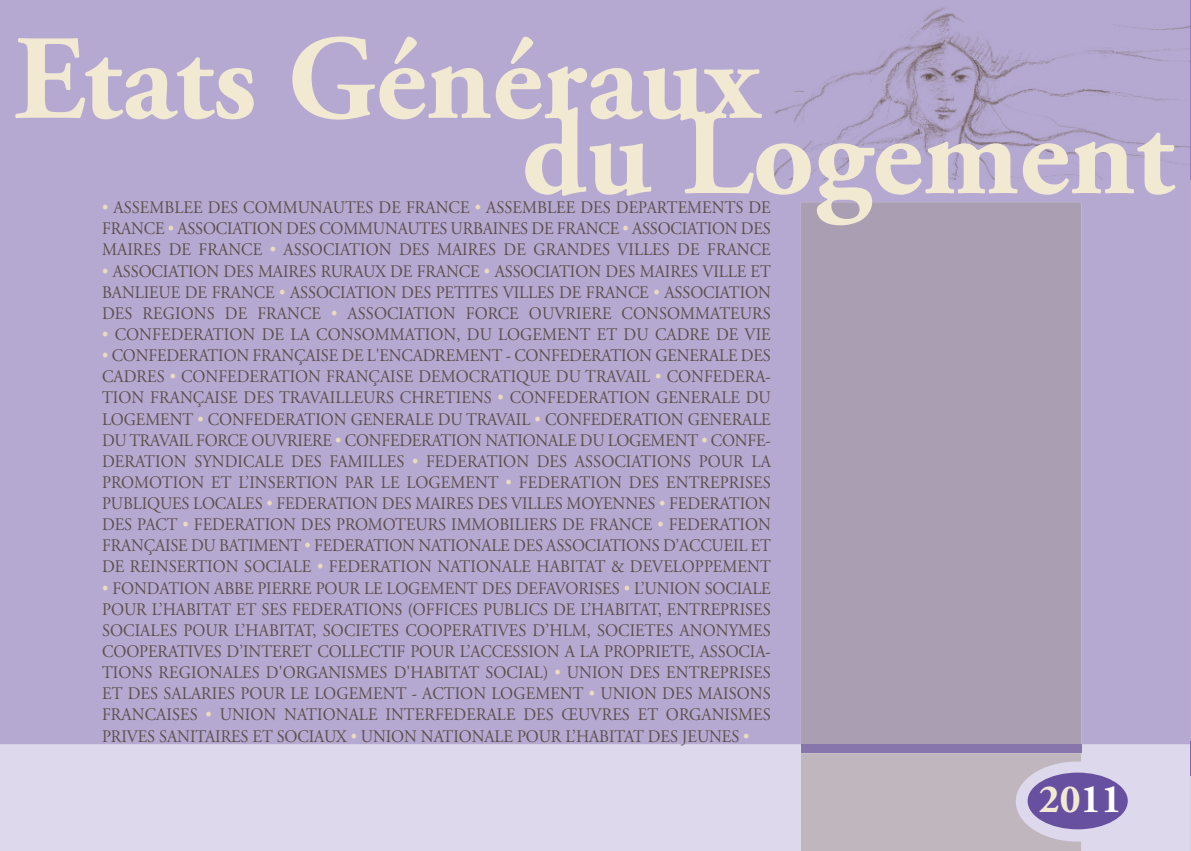
<style>
.page{position:relative;width:1191px;height:851px;background:#fff}
.page>*{position:absolute;margin:0;border:0;box-sizing:border-box;transform-origin:0 0}
.t1{font:700 120px "Adobe Garamond";color:#f2e9d3}
.t2{font:700 40px "Adobe Garamond";color:#f2e9d3}
.t3{font:17.6px/21.2px "Adobe Garamond";letter-spacing:.005em;color:#5d4f4b;text-align:justify;scale:.93 1}
.s1{color:#eadcbc}
.s2{color:#fff}
</style>
<div class="page">
<div style="left:0;top:0;width:1190px;height:744px;background:#b5a9d1"></div>
<div style="left:0;top:744px;width:1190px;height:106px;background:#ddd8eb"></div>
<img style="left:760px;top:0;width:430px;height:180px">
<div style="left:801px;top:202px;width:280px;height:542px;background:#aa9fb2"></div>
<div style="left:801px;top:753px;width:280px;height:97px;background:#bfb6be"></div>
<div style="left:801px;top:744px;width:280px;height:9px;background:#8776ab"></div>
<div style="left:1015px;top:761px;width:124px;height:80px;background:#ddd8eb;border-radius:50%"></div>
<div style="left:1027px;top:772px;width:100px;height:57px;background:#6850a1;border-radius:50%"></div>
<svg style="left:1190px;top:180px;width:1px;height:670px"></svg>
<img style="left:1190px;top:0;width:1px;height:180px">
<hr style="left:1190px;top:741px;width:1px;height:34px;background:#7e6aaf">
<h1 class="t1" style="left:14px;top:32px;width:747px">Etats Généraux</h1>
<h1 class="t1" style="left:521px;top:107px;width:654px">du Logement</h1>
<p class="t3" style="left:102px;top:198px;width:720px"><span class="s1">•</span> ASSEMBLEE DES COMMUNAUTES DE FRANCE <span class="s1">•</span> ASSEMBLEE DES DEPARTEMENTS DE FRANCE <span class="s1">•</span> ASSOCIATION DES COMMUNAUTES URBAINES DE FRANCE <span class="s1">•</span> ASSOCIATION DES MAIRES DE FRANCE <span class="s1">•</span> ASSOCIATION DES MAIRES DE GRANDES VILLES DE FRANCE</p>
<p class="t3" style="left:102px;top:262px;width:720px"><span class="s1">•</span> ASSOCIATION DES MAIRES RURAUX DE FRANCE <span class="s1">•</span> ASSOCIATION DES MAIRES VILLE ET BANLIEUE DE FRANCE <span class="s1">•</span> ASSOCIATION DES PETITES VILLES DE FRANCE <span class="s1">•</span> ASSOCIATION DES REGIONS DE FRANCE <span class="s1">•</span> ASSOCIATION FORCE OUVRIERE CONSOMMATEURS</p>
<p class="t3" style="left:102px;top:325px;width:720px"><span class="s1">•</span> CONFEDERATION DE LA CONSOMMATION, DU LOGEMENT ET DU CADRE DE VIE</p>
<p class="t3" style="left:102px;top:346px;width:720px"><span class="s1">•</span> CONFEDERATION FRANÇAISE DE L'ENCADREMENT - CONFEDERATION GENERALE DES CADRES <span class="s1">•</span> CONFEDERATION FRANÇAISE DEMOCRATIQUE DU TRAVAIL <span class="s1">•</span> CONFEDERA-TION FRANÇAISE DES TRAVAILLEURS CHRETIENS <span class="s1">•</span> CONFEDERATION GENERALE DU LOGEMENT <span class="s1">•</span> CONFEDERATION GENERALE DU TRAVAIL <span class="s1">•</span> CONFEDERATION GENERALE DU TRAVAIL FORCE OUVRIERE <span class="s1">•</span> CONFEDERATION NATIONALE DU LOGEMENT <span class="s1">•</span> CONFE-DERATION SYNDICALE DES FAMILLES <span class="s1">•</span> FEDERATION DES ASSOCIATIONS POUR LA PROMOTION ET L’INSERTION PAR LE LOGEMENT <span class="s1">•</span> FEDERATION DES ENTREPRISES PUBLIQUES LOCALES <span class="s1">•</span> FEDERATION DES MAIRES DES VILLES MOYENNES <span class="s1">•</span> FEDERATION DES PACT <span class="s1">•</span> FEDERATION DES PROMOTEURS IMMOBILIERS DE FRANCE <span class="s1">•</span> FEDERATION FRANÇAISE DU BATIMENT <span class="s1">•</span> FEDERATION NATIONALE DES ASSOCIATIONS D’ACCUEIL ET DE REINSERTION SOCIALE <span class="s1">•</span> FEDERATION NATIONALE HABITAT &amp; DEVELOPPEMENT</p>
<p class="t3" style="left:102px;top:579px;width:720px"><span class="s1">•</span> FONDATION ABBE PIERRE POUR LE LOGEMENT DES DEFAVORISES <span class="s1">•</span> L’UNION SOCIALE POUR L’HABITAT ET SES FEDERATIONS (OFFICES PUBLICS DE L’HABITAT, ENTREPRISES SOCIALES POUR L’HABITAT, SOCIETES COOPERATIVES D’HLM, SOCIETES ANONYMES COOPERATIVES D’INTERET COLLECTIF POUR L’ACCESSION A LA PROPRIETE, ASSOCIA-TIONS REGIONALES D'ORGANISMES D'HABITAT SOCIAL) <span class="s1">•</span> UNION DES ENTREPRISES ET DES SALARIES POUR LE LOGEMENT - ACTION LOGEMENT <span class="s1">•</span> UNION DES MAISONS FRANCAISES <span class="s1">•</span> UNION NATIONALE INTERFEDERALE DES ŒUVRES ET ORGANISMES PRIVES SANITAIRES ET SOCIAUX <span class="s1">•</span> UNION NATIONALE POUR L’HABITAT DES JEUNES <span class="s1">•</span></p>
<h2 class="t2" style="left:1038px;top:782px;width:85px">20<span class="s2">11</span></h2>
</div>
